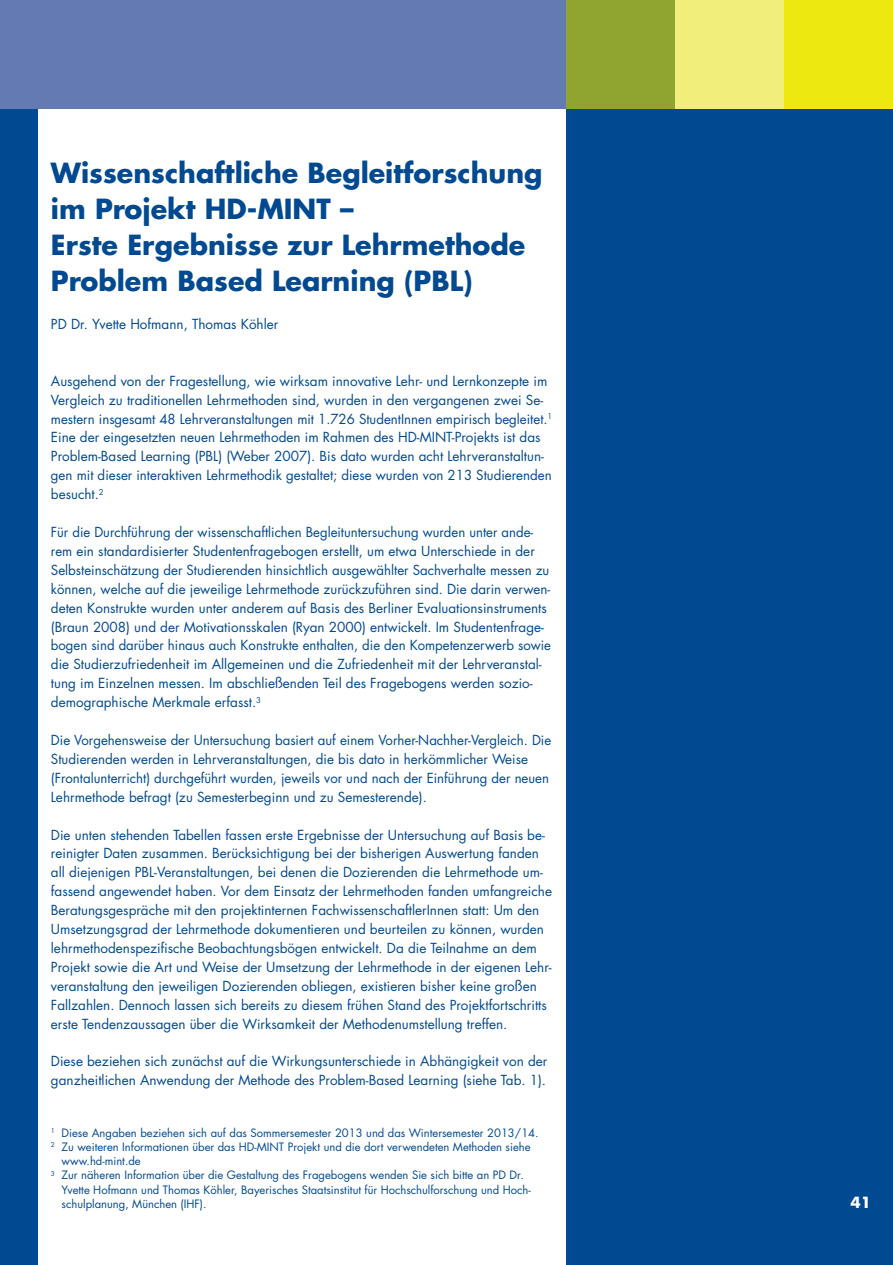
<style>
.page{position:relative;width:893px;height:1265px;background:#fff}
.page>*{position:absolute;margin:0;border:0;box-sizing:border-box;transform-origin:0 0}
.t1{font:700 27px/36px "Futura";color:#014990}
.t2{font:700 15px "Futura";color:#fff}
.t3{font:13.5px/18.9px "Futura";color:#014990}
.t4{font:11.25px "Futura";color:#014990}
</style>
<div class="page">
<div style="left:0;top:109px;width:893px;height:1155px;background:#014990"></div>
<div style="left:784px;top:0;width:109px;height:109px;background:#ece810"></div>
<div style="left:675px;top:0;width:109px;height:109px;background:#f1ee7b"></div>
<div style="left:565px;top:0;width:110px;height:109px;background:#90a52f"></div>
<div style="left:0;top:0;width:565px;height:109px;background:#637bb2"></div>
<div style="left:38px;top:109px;width:527px;height:1155px;background:#fff"></div>
<h1 class="t1" style="left:51px;top:157px;width:493px">Wissenschaftliche Begleitforschung im Projekt HD-MINT –<br>Erste Ergebnisse zur Lehrmethode<br>Problem Based Learning (PBL)</h1>
<p class="t3" style="left:51px;top:316px;width:229px">PD Dr. Yvette Hofmann, Thomas Köhler</p>
<p class="t3" style="left:51px;top:372px;width:503px">Ausgehend von der Fragestellung, wie wirksam innovative Lehr- und Lernkonzepte im Vergleich zu traditionellen Lehrmethoden sind, wurden in den vergangenen zwei Se&shy;mestern insgesamt 48 Lehrveranstaltungen mit 1.726 StudentInnen empirisch begleitet.<sup>1<br></sup>Eine der eingesetzten neuen Lehrmethoden im Rahmen des HD-MINT-Projekts ist das Problem-Based Learning (PBL) (Weber 2007). Bis dato wurden acht Lehrveranstaltun&shy;gen mit dieser interaktiven Lehrmethodik gestaltet; diese wurden von 213 Studierenden besucht.<sup>2</sup></p>
<p class="t3" style="left:51px;top:524px;width:501px">Für die Durchführung der wissenschaftlichen Begleituntersuchung wurden unter ande&shy;rem ein standardisierter Studentenfragebogen erstellt, um etwa Unterschiede in der Selbsteinschätzung der Studierenden hinsichtlich ausgewählter Sachverhalte messen zu können, welche auf die jeweilige Lehrmethode zurückzuführen sind. Die darin verwen&shy;deten Konstrukte wurden unter anderem auf Basis des Berliner Evaluationsinstru ments (Braun 2008) und der Motivationsskalen (Ryan 2000) entwickelt. Im Studenten frage&shy;bogen sind darüber hinaus auch Konstrukte enthalten, die den Kompetenzerwerb sowie die Studierzufriedenheit im Allgemeinen und die Zufriedenheit mit der Lehrveranstal&shy;tung im Einzelnen messen. Im abschließenden Teil des Fragebogens werden sozio&shy;demographische Merkmale erfasst.<sup>3</sup></p>
<p class="t3" style="left:51px;top:731px;width:502px">Die Vorgehensweise der Untersuchung basiert auf einem Vorher-Nachher-Vergleich. Die Studierenden werden in Lehrveranstaltungen, die bis dato in herkömmlicher Weise (Frontalunterricht) durchgeführt wurden, jeweils vor und nach der Einführung der neuen Lehrmethode befragt (zu Semesterbeginn und zu Semesterende).</p>
<p class="t3" style="left:51px;top:826px;width:502px">Die unten stehenden Tabellen fassen erste Ergebnisse der Untersuchung auf Basis be&shy;reinigter Daten zusammen. Berücksichtigung bei der bisherigen Auswertung fanden all diejenigen PBL-Veranstaltungen, bei denen die Dozierenden die Lehrmethode um&shy;fassend angewendet haben. Vor dem Einsatz der Lehrmethoden fanden umfangreiche Beratungsgespräche mit den projektinternen FachwissenschaftlerInnen statt: Um den Umsetzungsgrad der Lehrmethode dokumentieren und beurteilen zu können, wurden lehrmethodenspezifische Beobachtungsbögen entwickelt. Da die Teilnahme an dem Projekt sowie die Art und Weise der Umsetzung der Lehrmethode in der eigenen Lehr&shy;veranstaltung den jeweiligen Dozierenden obliegen, existieren bisher keine großen Fallzahlen. Dennoch lassen sich bereits zu diesem frühen Stand des Projektfortschritts erste Tendenzaussagen über die Wirksamkeit der Methodenumstellung treffen.</p>
<p class="t3" style="left:51px;top:1053px;width:498px">Diese beziehen sich zunächst auf die Wirkungsunterschiede in Abhängigkeit von der ganzheitlichen Anwendung der Methode des Problem-Based Learning (siehe Tab. 1).</p>
<p class="t4" style="left:51px;top:1127px;width:489px"><sup>1</sup> Diese Angaben beziehen sich auf das Sommersemester 2013 und das Wintersemester 2013/14.</p>
<p class="t4" style="left:51px;top:1141px;width:481px"><sup>2</sup> Zu weiteren Informationen über das HD-MINT Projekt und die dort verwendeten Methoden siehe</p>
<p class="t4" style="left:62px;top:1155px;width:81px">www.hd-mint.de</p>
<p class="t4" style="left:51px;top:1170px;width:474px"><sup>3</sup> Zur näheren Information über die Gestaltung des Fragebogens wenden Sie sich bitte an PD Dr.</p>
<p class="t4" style="left:62px;top:1184px;width:471px">Yvette Hofmann und Thomas Köhler, Bayerisches Staatsinstitut für Hochschulforschung und Hoch-</p>
<p class="t4" style="left:62px;top:1198px;width:147px">schulplanung, München (IHF).</p>
<p class="t2" style="left:850px;top:1195px;width:22px">41</p>
</div>
